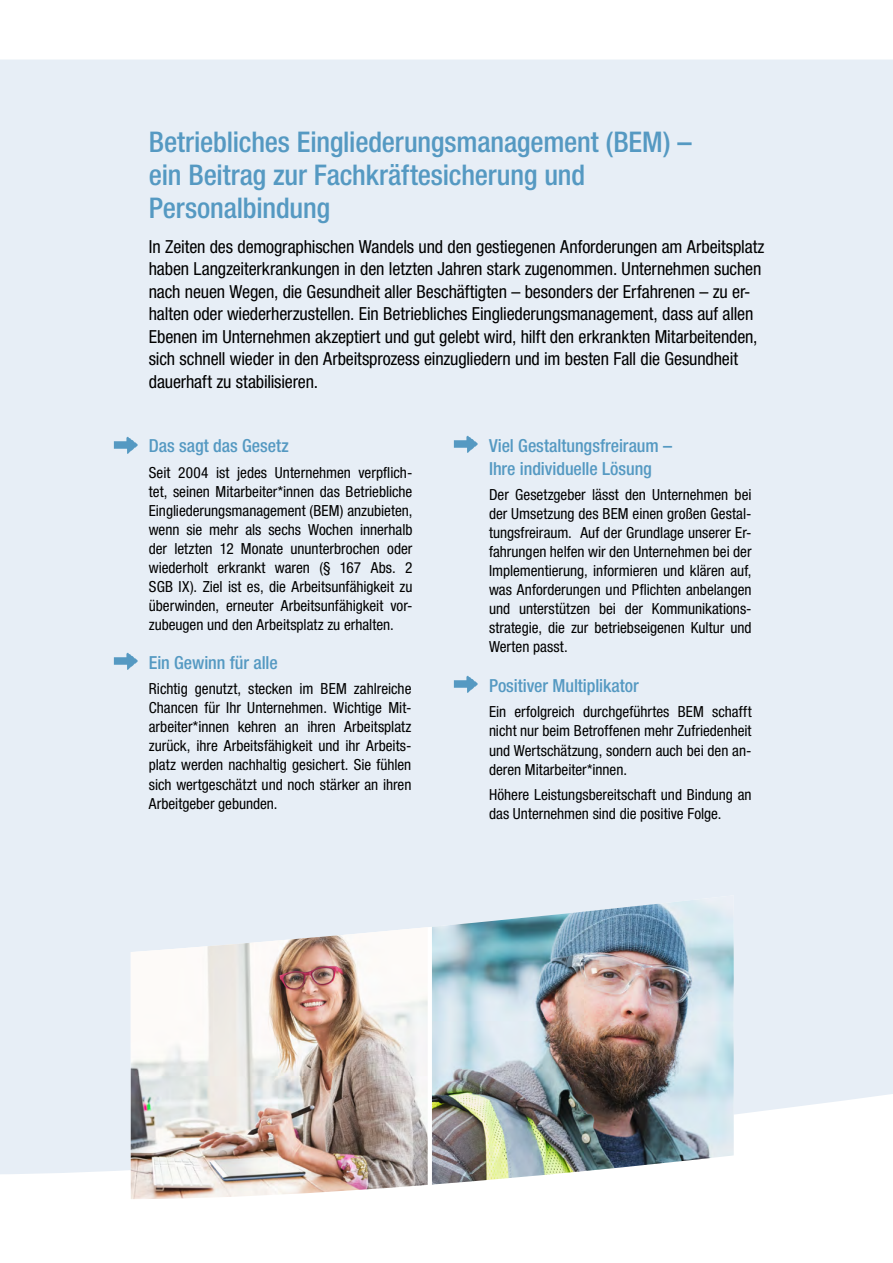
<style>
.page{position:relative;width:893px;height:1263px;background:#fff}
.page>*{position:absolute;margin:0;border:0;box-sizing:border-box;transform-origin:0 0}
.t1{font:500 condensed 28.5px/33px "Bfz";letter-spacing:-.005em;color:#5599c2}
.t2{font:condensed 18px/22.5px "Bfz";letter-spacing:-.01em;color:#000}
.t3{font:500 condensed 18px/22.5px "Bfz";letter-spacing:-.005em;color:#5599c2}
.t4{font:condensed 15.3px/19px "Bfz";color:#000;text-align:justify}
</style>
<div class="page">
<div style="left:0;top:60px;width:893px;height:1129px;background:#e7eef6"></div>
<svg style="left:131px;top:895px;width:603px;height:294px;fill:#e7eef6"></svg>
<img style="left:432px;top:895px;width:302px;height:289px">
<img style="left:131px;top:927px;width:297px;height:272px">
<img style="left:112px;top:436px;width:26px;height:19px">
<img style="left:453px;top:435px;width:25px;height:19px">
<img style="left:112px;top:651px;width:26px;height:19px">
<img style="left:453px;top:674px;width:25px;height:19px">
<h1 class="t1" style="left:149px;top:125px;width:544px">Betriebliches Eingliederungsmanagement (BEM) – ein Beitrag zur Fachkräftesicherung und<br>Personalbindung</h1>
<p class="t2" style="left:149px;top:235px;width:617px">In Zeiten des demographischen Wandels und den gestiegenen Anforderungen am Arbeitsplatz haben Langzeiterkrankungen in den letzten Jahren stark zugenommen. Unternehmen suchen nach neuen Wegen, die Gesundheit aller Beschäftigten – besonders der Erfahrenen – zu er&shy;halten oder wiederherzustellen. Ein Betriebliches Eingliederungsmanagement, dass auf allen Ebenen im Unternehmen akzeptiert und gut gelebt wird, hilft den erkrankten Mitarbeitenden, sich schnell wieder in den Arbeitsprozess einzugliedern und im besten Fall die Gesundheit dauerhaft zu stabilisieren.</p>
<p class="t3" style="left:489px;top:434px;width:185px">Viel Gestaltungsfreiraum –<br>Ihre individuelle Lösung</p>
<p class="t4" style="left:489px;top:485px;width:264px">Der Gesetzgeber lässt den Unternehmen bei der Umsetzung des BEM einen großen Gestal&shy;tungsfreiraum. Auf der Grundlage unserer Er&shy;fahrungen helfen wir den Unternehmen bei der Implementierung, informieren und klären auf, was Anforderungen und Pflichten anbelangen und unterstützen bei der Kommunikations&shy;strategie, die zur betriebseigenen Kultur und Werten passt.</p>
<p class="t3" style="left:149px;top:434px;width:141px">Das sagt das Gesetz</p>
<p class="t4" style="left:149px;top:462px;width:265px">Seit 2004 ist jedes Unternehmen verpflich&shy;tet, seinen Mitarbeiter*innen das Betriebliche Eingliederungsmanagement (BEM) anzubieten, wenn sie mehr als sechs Wochen innerhalb der letzten 12 Monate ununterbrochen oder wiederholt erkrankt waren (§ 167 Abs. 2<br>SGB IX). Ziel ist es, die Arbeitsunfähigkeit zu überwinden, erneuter Arbeitsunfähigkeit vor&shy;zubeugen und den Arbeitsplatz zu erhalten.</p>
<p class="t3" style="left:149px;top:651px;width:130px">Ein Gewinn für alle</p>
<p class="t4" style="left:149px;top:679px;width:264px">Richtig genutzt, stecken im BEM zahlreiche Chancen für Ihr Unternehmen. Wichtige Mit&shy;arbeiter*innen kehren an ihren Arbeitsplatz zurück, ihre Arbeitsfähigkeit und ihr Arbeits&shy;platz werden nachhaltig gesichert. Sie fühlen sich wertgeschätzt und noch stärker an ihren Arbeitgeber gebunden.</p>
<p class="t3" style="left:489px;top:674px;width:151px">Positiver Multiplikator</p>
<p class="t4" style="left:489px;top:702px;width:264px">Ein erfolgreich durchgeführtes BEM schafft nicht nur beim Betroffenen mehr Zufriedenheit und Wertschätzung, sondern auch bei den an&shy;deren Mitarbeiter*innen.</p>
<p class="t4" style="left:489px;top:785px;width:264px">Höhere Leistungsbereitschaft und Bindung an das Unternehmen sind die positive Folge.</p>
</div>
